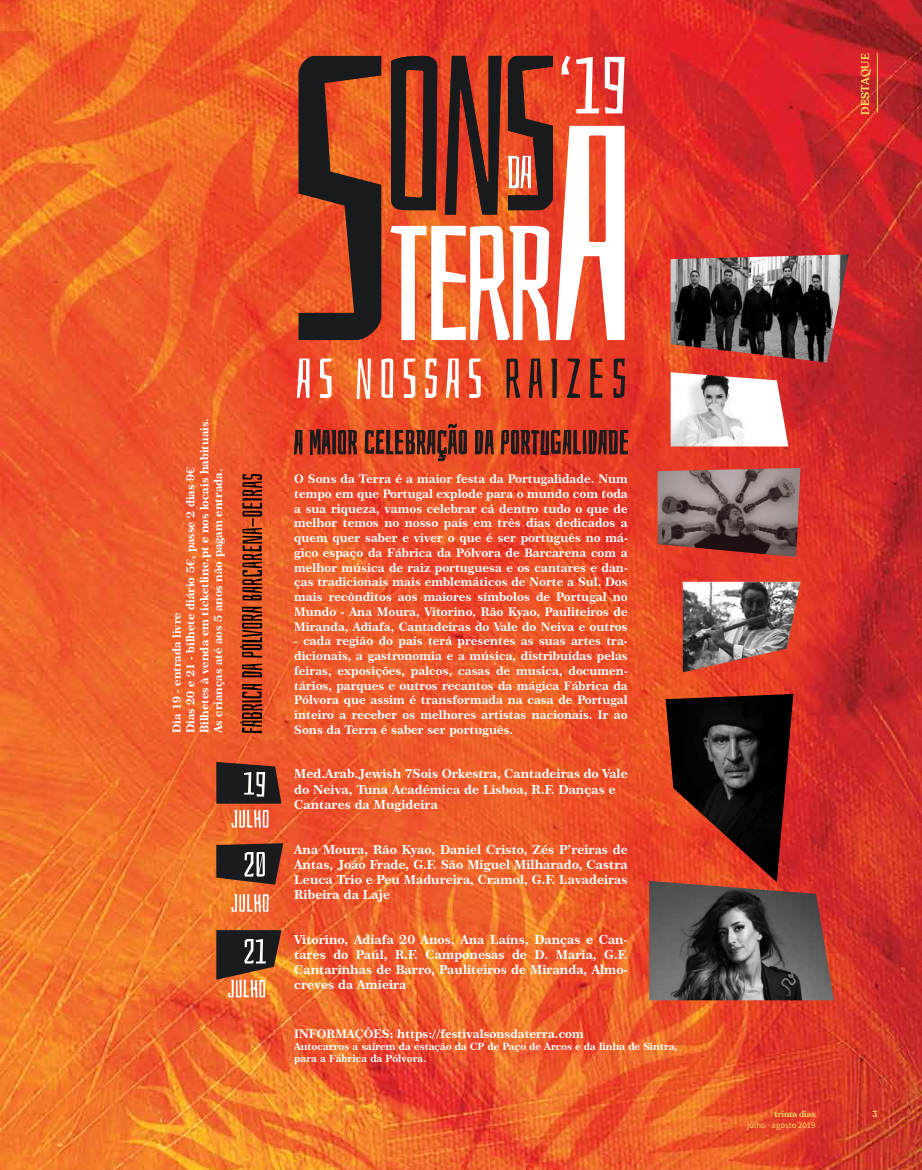
<style>
.page{position:relative;width:922px;height:1170px;background:#fff}
.page>*{position:absolute;margin:0;border:0;box-sizing:border-box;transform-origin:0 0}
.t1{font:12.5px/15px "Century 751 BT Bold B";color:#fff;text-align:justify}
.t2{font:11.88px/14.8px "Century 751 BT Bold B";color:#fff;text-align:justify}
.t3{font:11.25px/13.8px "Century 751 BT Bold B";color:#fff}
.t4{font:600 11.25px "Recoleta";letter-spacing:.015em;color:#fddb64}
.t5{font:10px/12px "Century 751 BT Bold B";color:#fff}
.t6{font:8.75px "Source Sans Pro";color:#fddb64}
.t7{font:600 8.75px "Recoleta";color:#fddb64}
</style>
<div class="page">
<img style="left:0;top:0;width:921px;height:1169px">
<hr style="left:876px;top:53px;width:1px;height:60px;background:#fddb64">
<svg style="left:298px;top:56px;width:83px;height:284px;background:#7f3922"></svg>
<svg style="left:506px;top:358px;width:14px;height:40px"></svg>
<svg style="left:528px;top:358px;width:14px;height:40px"></svg>
<svg style="left:551px;top:358px;width:6px;height:40px"></svg>
<svg style="left:566px;top:358px;width:14px;height:40px"></svg>
<svg style="left:590px;top:358px;width:12px;height:40px"></svg>
<svg style="left:613px;top:358px;width:12px;height:40px"></svg>
<svg style="left:297px;top:358px;width:12px;height:40px"></svg>
<svg style="left:320px;top:358px;width:11px;height:40px"></svg>
<svg style="left:356px;top:358px;width:15px;height:41px"></svg>
<svg style="left:381px;top:358px;width:12px;height:40px"></svg>
<svg style="left:403px;top:358px;width:12px;height:40px"></svg>
<svg style="left:425px;top:358px;width:12px;height:40px"></svg>
<svg style="left:446px;top:358px;width:12px;height:40px"></svg>
<svg style="left:469px;top:358px;width:11px;height:40px"></svg>
<svg style="left:390px;top:56px;width:234px;height:284px"></svg>
<svg style="left:294px;top:430px;width:8px;height:24px"></svg>
<svg style="left:310px;top:429px;width:47px;height:26px"></svg>
<svg style="left:364px;top:408px;width:103px;height:54px;background:#b24125"></svg>
<svg style="left:475px;top:430px;width:18px;height:24px"></svg>
<svg style="left:501px;top:430px;width:126px;height:25px;background:#6e2921"></svg>
<svg style="left:216px;top:761px;width:65px;height:42px;background:#443330"></svg>
<svg style="left:216px;top:843px;width:67px;height:41px;background:#4e3b34"></svg>
<svg style="left:231px;top:809px;width:37px;height:18px"></svg>
<svg style="left:231px;top:894px;width:37px;height:18px"></svg>
<svg style="left:216px;top:930px;width:65px;height:67px;background:#7a533b"></svg>
<svg style="left:242px;top:474px;width:20px;height:126px;background:#8a3619"></svg>
<svg style="left:242px;top:663px;width:20px;height:14px"></svg>
<svg style="left:240px;top:684px;width:22px;height:49px"></svg>
<svg style="left:240px;top:606px;width:22px;height:51px"></svg>
<img style="left:657px;top:468px;width:143px;height:89px">
<img style="left:665px;top:694px;width:128px;height:186px">
<img style="left:670px;top:254px;width:178px;height:108px">
<img style="left:670px;top:372px;width:118px;height:74px">
<img style="left:649px;top:880px;width:184px;height:120px">
<img style="left:682px;top:581px;width:118px;height:91px">
<p class="t4" style="left:858px;top:115px;width:63px;rotate:-90deg">DESTAQUE</p>
<p class="t3" style="left:170px;top:733px;width:316px;rotate:-90deg">Dia 19 - entrada livre<br>Dias 20 e 21 - bilhete diário 5€, passe 2 dias 9€<br>Bilhetes à venda em ticketline.pt e nos locais habituais.<br>As crianças até aos 5 anos não pagam entrada.</p>
<p class="t2" style="left:294px;top:471px;width:335px">O Sons da Terra é a maior festa da Portugalidade. Num tempo em que Portugal explode para o mundo com toda a sua riqueza, vamos celebrar cá dentro tudo o que de melhor temos no nosso país em três dias dedicados a quem quer saber e viver o que é ser português no má&shy;gico espaço da Fábrica da Pólvora de Barcarena com a melhor música de raiz portuguesa e os cantares e dan&shy;ças tradicionais mais emblemáticos de Norte a Sul. Dos mais recônditos aos maiores símbolos de Portugal no Mundo - Ana Moura, Vitorino, Rão Kyao, Pauliteiros de Miranda, Adiafa, Cantadeiras do Vale do Neiva e outros</p>
<p class="t2" style="left:294px;top:633px;width:335px">- cada região do país terá presentes as suas artes tra&shy;dicionais, a gastronomia e a música, distribuídas pelas feiras, exposições, palcos, casas de musica, documen&shy;tários, parques e outros recantos da mágica Fábrica da Pólvora que assim é transformada na casa de Portugal inteiro a receber os melhores artistas nacionais. Ir ao Sons da Terra é saber ser português.</p>
<p class="t1" style="left:294px;top:766px;width:335px;text-align:left">Med.Arab.Jewish 7Sois Orkestra, Cantadeiras do Vale do Neiva, Tuna Académica de Lisboa, R.F. Danças e<br>Cantares da Mugideira</p>
<p class="t1" style="left:294px;top:841px;width:335px">Ana Moura, Rão Kyao, Daniel Cristo, Zés P’reiras de Antas, João Frade, G.F. São Miguel Milharado, Castra Leuca Trio e Peu Madureira, Cramol, G.F. Lavadeiras Ribeira da Laje</p>
<p class="t1" style="left:294px;top:931px;width:335px">Vitorino, Adiafa 20 Anos, Ana Laíns, Danças e Can&shy;tares do Paúl, R.F. Camponesas de D. Maria, G.F.<br>Cantarinhas de Barro, Pauliteiros de Miranda, Almo&shy;creves da Amieira</p>
<p class="t2" style="left:294px;top:1025px;width:291px">INFORMAÇÕES: https://festivalsonsdaterra.com</p>
<p class="t5" style="left:294px;top:1039px;width:385px">Autocarros a saírem da estação da CP de Paço de Arcos e da linha de Sintra, para a Fábrica da Pólvora.</p>
<p class="t7" style="left:774px;top:1108px;width:43px">trinta dias</p>
<p class="t7" style="left:872px;top:1108px;width:7px">3</p>
<p class="t6" style="left:747px;top:1119px;width:70px">julho · agosto 2019</p>
</div>
